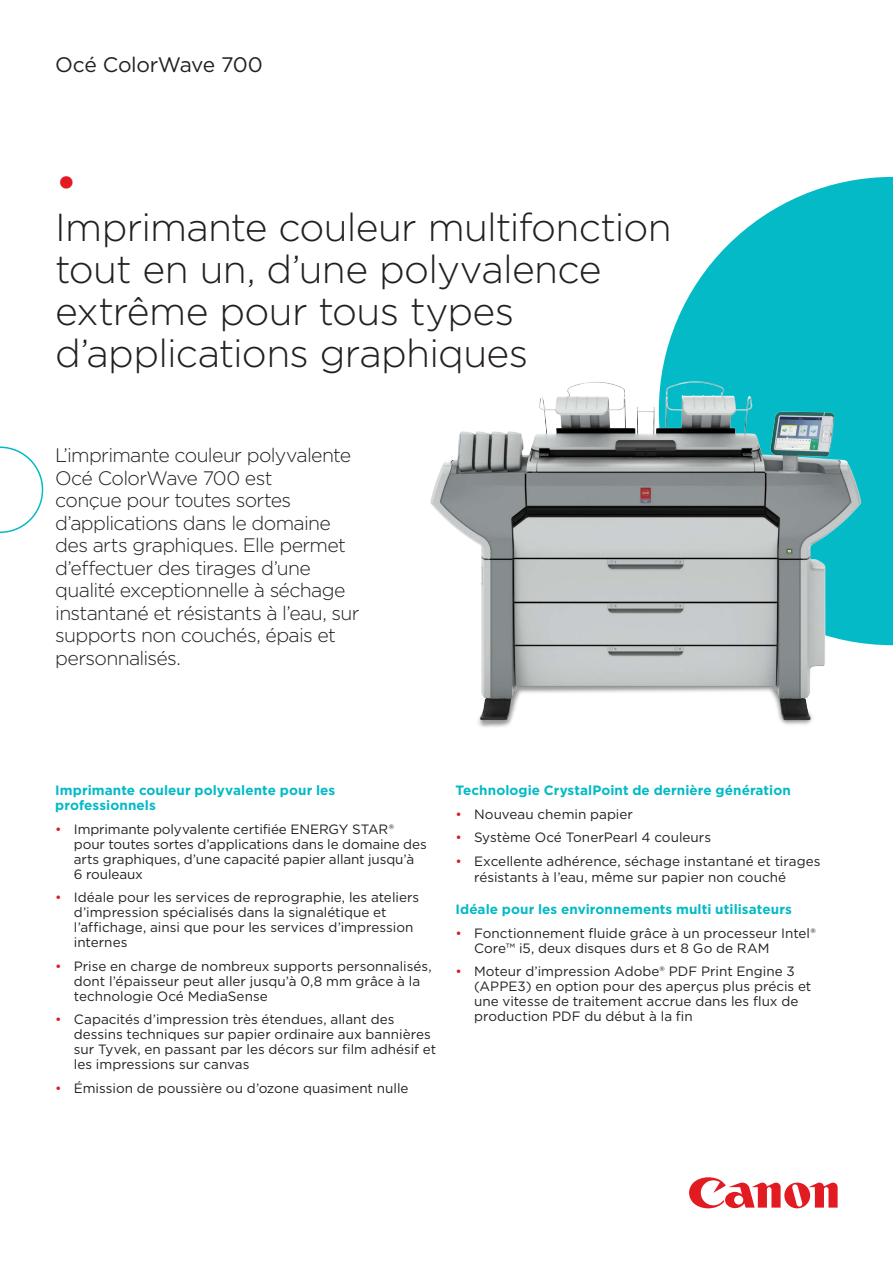
<style>
.page{position:relative;width:893px;height:1263px;background:#fff}
.page>*{position:absolute;margin:0;border:0;box-sizing:border-box;transform-origin:0 0}
.COVER_HEADER_MEDIUM{font:47.25px "Gotham";color:#e21a21}
.COVER_HEADER_MEDIUM-2{font:300 39px/42px "Gotham";letter-spacing:-.02em;color:#231f20}
.COVER_HEADER_MEDIUM-3{font:21px "Gotham";letter-spacing:-.02em;color:#231f20}
.COVER_HEADER_MEDIUM-4{font:300 19.5px/22.5px "Gotham";letter-spacing:-.035em;color:#231f20}
.COVER_HEADER_SMALL{font:13.5px/15px "Gotham";color:#231f20}
.COVER_HEADER_SMALL-2{font:700 13.5px/15px "Gotham";letter-spacing:.005em;color:#03bac6}
.s1{color:#e21a21}
</style>
<div class="page">
<svg style="left:689px;top:1177px;width:149px;height:31px"></svg>
<svg style="left:660px;top:177px;width:233px;height:468px;fill:#03bac6"></svg>
<svg style="left:0;top:446px;width:43px;height:87px"></svg>
<img style="left:430px;top:381px;width:442px;height:347px">
<p class="COVER_HEADER_MEDIUM-3" style="left:55px;top:51px;width:209px">Océ ColorWave 700</p>
<p class="COVER_HEADER_MEDIUM" style="left:55px;top:152px;width:24px">•</p>
<p class="COVER_HEADER_MEDIUM-2" style="left:55px;top:206px;width:618px">Imprimante couleur multifonction tout en un, d’une polyvalence extrême pour tous types d’applications graphiques</p>
<p class="COVER_HEADER_MEDIUM-4" style="left:55px;top:443px;width:306px">L’imprimante couleur polyvalente<br>Océ ColorWave 700 est<br>conçue pour toutes sortes d’applications dans le domaine des arts graphiques. Elle permet d’effectuer des tirages d’une qualité exceptionnelle à séchage instantané et résistants à l’eau, sur supports non couchés, épais et personnalisés.</p>
<p class="COVER_HEADER_SMALL-2" style="left:55px;top:782px;width:282px">Imprimante couleur polyvalente pour les professionnels</p>
<p class="COVER_HEADER_SMALL" style="left:74px;top:821px;width:354px;text-indent:-19px"><span class="s1">•</span> Imprimante polyvalente certifiée ENERGY STAR® pour toutes sortes d’applications dans le domaine des arts graphiques, d’une capacité papier allant jusqu’à<br>6 rouleaux</p>
<p class="COVER_HEADER_SMALL" style="left:74px;top:890px;width:347px;text-indent:-19px"><span class="s1">•</span> Idéale pour les services de reprographie, les ateliers d’impression spécialisés dans la signalétique et l’affichage, ainsi que pour les services d’impression internes</p>
<p class="COVER_HEADER_SMALL" style="left:74px;top:958px;width:359px;text-indent:-19px"><span class="s1">•</span> Prise en charge de nombreux supports personnalisés, dont l’épaisseur peut aller jusqu’à 0,8 mm grâce à la technologie Océ MediaSense</p>
<p class="COVER_HEADER_SMALL" style="left:74px;top:1012px;width:364px;text-indent:-19px"><span class="s1">•</span> Capacités d’impression très étendues, allant des dessins techniques sur papier ordinaire aux bannières sur Tyvek, en passant par les décors sur film adhésif et les impressions sur canvas</p>
<p class="COVER_HEADER_SMALL" style="left:55px;top:1080px;width:355px"><span class="s1">•</span> Émission de poussière ou d’ozone quasiment nulle</p>
<p class="COVER_HEADER_SMALL-2" style="left:455px;top:782px;width:337px">Technologie CrystalPoint de dernière génération</p>
<p class="COVER_HEADER_SMALL" style="left:455px;top:806px;width:179px"><span class="s1">•</span> Nouveau chemin papier</p>
<p class="COVER_HEADER_SMALL" style="left:455px;top:830px;width:257px"><span class="s1">•</span> Système Océ TonerPearl 4 couleurs</p>
<p class="COVER_HEADER_SMALL" style="left:474px;top:853px;width:348px;line-height:15.8px;text-indent:-19px"><span class="s1">•</span> Excellente adhérence, séchage instantané et tirages résistants à l’eau, même sur papier non couché</p>
<p class="COVER_HEADER_SMALL-2" style="left:455px;top:901px;width:338px">Idéale pour les environnements multi utilisateurs</p>
<p class="COVER_HEADER_SMALL" style="left:474px;top:925px;width:343px;text-indent:-19px"><span class="s1">•</span> Fonctionnement fluide grâce à un processeur Intel®<br>Core™ i5, deux disques durs et 8 Go de RAM</p>
<p class="COVER_HEADER_SMALL" style="left:474px;top:964px;width:339px;text-indent:-19px"><span class="s1">•</span> Moteur d’impression Adobe® PDF Print Engine 3 (APPE3) en option pour des aperçus plus précis et une vitesse de traitement accrue dans les flux de production PDF du début à la fin</p>
</div>
